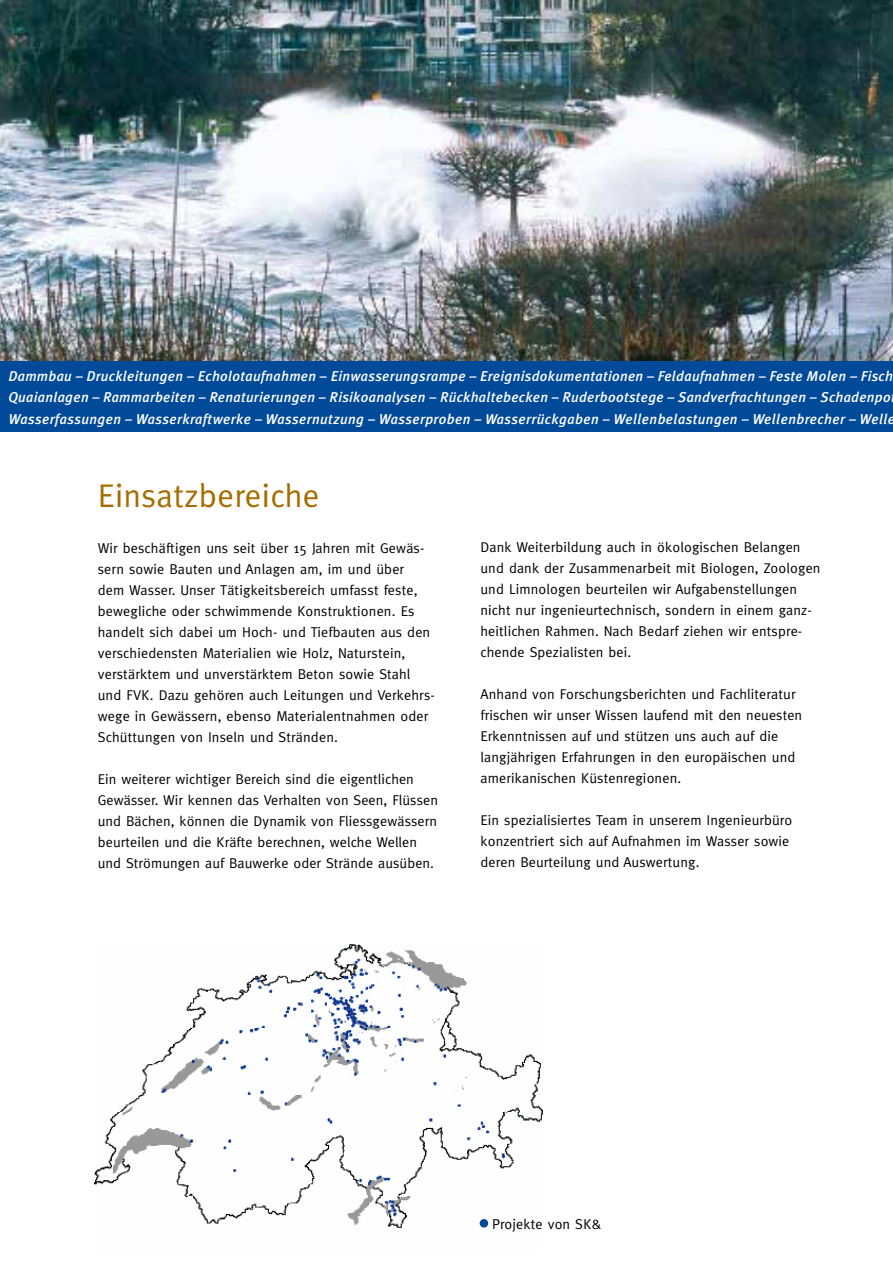
<style>
.page{position:relative;width:893px;height:1263px;background:#fff}
.page>*{position:absolute;margin:0;border:0;box-sizing:border-box;transform-origin:0 0}
.t1{font:33px "Meta";letter-spacing:.01em;color:#a66c00}
.t2{font:14.25px/21px "Meta";letter-spacing:.01em;color:#000}
.t3{font:italic 500 14.25px/21.3px "Meta Plus";letter-spacing:.02em;color:#fff}
</style>
<div class="page">
<img style="left:0;top:0;width:893px;height:361px">
<div style="left:0;top:361px;width:893px;height:71px;background:#004a99"></div>
<img style="left:95px;top:944px;width:447px;height:284px">
<div style="left:480px;top:1219px;width:8px;height:8px;background:#004a99;border-radius:50%"></div>
<p class="t3" style="left:9px;top:365px;width:888px">Dammbau – Druckleitungen – Echolotaufnahmen – Einwasserungsrampe – Ereignisdokumentationen – Feldaufnahmen – Feste Molen – Fisch<br>Quaianlagen – Rammarbeiten – Renaturierungen – Risikoanalysen – Rückhaltebecken – Ruderbootstege – Sandverfrachtungen – Schadenpo<br>Wasserfassungen – Wasserkraftwerke – Wassernutzung – Wasserproben – Wasserrückgaben – Wellenbelastungen – Wellenbrecher – Welle</p>
<h1 class="t1" style="left:98px;top:476px;width:223px">Einsatzbereiche</h1>
<p class="t2" style="left:98px;top:537px;width:339px">Wir beschäftigen uns seit über 15 Jahren mit Gewäs&shy;sern sowie Bauten und Anlagen am, im und über<br>dem Wasser. Unser Tätigkeitsbereich umfasst feste, bewegliche oder schwimmende Konstruktionen. Es handelt sich dabei um Hoch- und Tiefbauten aus den verschiedensten Materialien wie Holz, Naturstein, verstärktem und unverstärktem Beton sowie Stahl und FVK. Dazu gehören auch Leitungen und Verkehrs&shy;wege in Gewässern, ebenso Materialentnahmen oder Schüttungen von Inseln und Stränden.</p>
<p class="t2" style="left:98px;top:768px;width:342px">Ein weiterer wichtiger Bereich sind die eigentlichen Gewässer. Wir kennen das Verhalten von Seen, Flüssen und Bächen, können die Dynamik von Fliessgewässern beurteilen und die Kräfte berechnen, welche Wellen und Strömungen auf Bauwerke oder Strände ausüben.</p>
<p class="t2" style="left:480px;top:536px;width:342px">Dank Weiterbildung auch in ökologischen Belangen und dank der Zusammenarbeit mit Biologen, Zoologen und Limnologen beurteilen wir Aufgabenstellungen nicht nur ingenieurtechnisch, sondern in einem ganz&shy;heitlichen Rahmen. Nach Bedarf ziehen wir entspre&shy;chende Spezialisten bei.</p>
<p class="t2" style="left:480px;top:683px;width:323px">Anhand von Forschungsberichten und Fachliteratur frischen wir unser Wissen laufend mit den neuesten Erkenntnissen auf und stützen uns auch auf die langjährigen Erfahrungen in den europäischen und amerikanischen Küstenregionen.</p>
<p class="t2" style="left:480px;top:809px;width:313px">Ein spezialisiertes Team in unserem Ingenieurbüro konzentriert sich auf Aufnahmen im Wasser sowie deren Beurteilung und Auswertung.</p>
<p class="t2" style="left:492px;top:1213px;width:111px">Projekte von SK&amp;</p>
</div>
